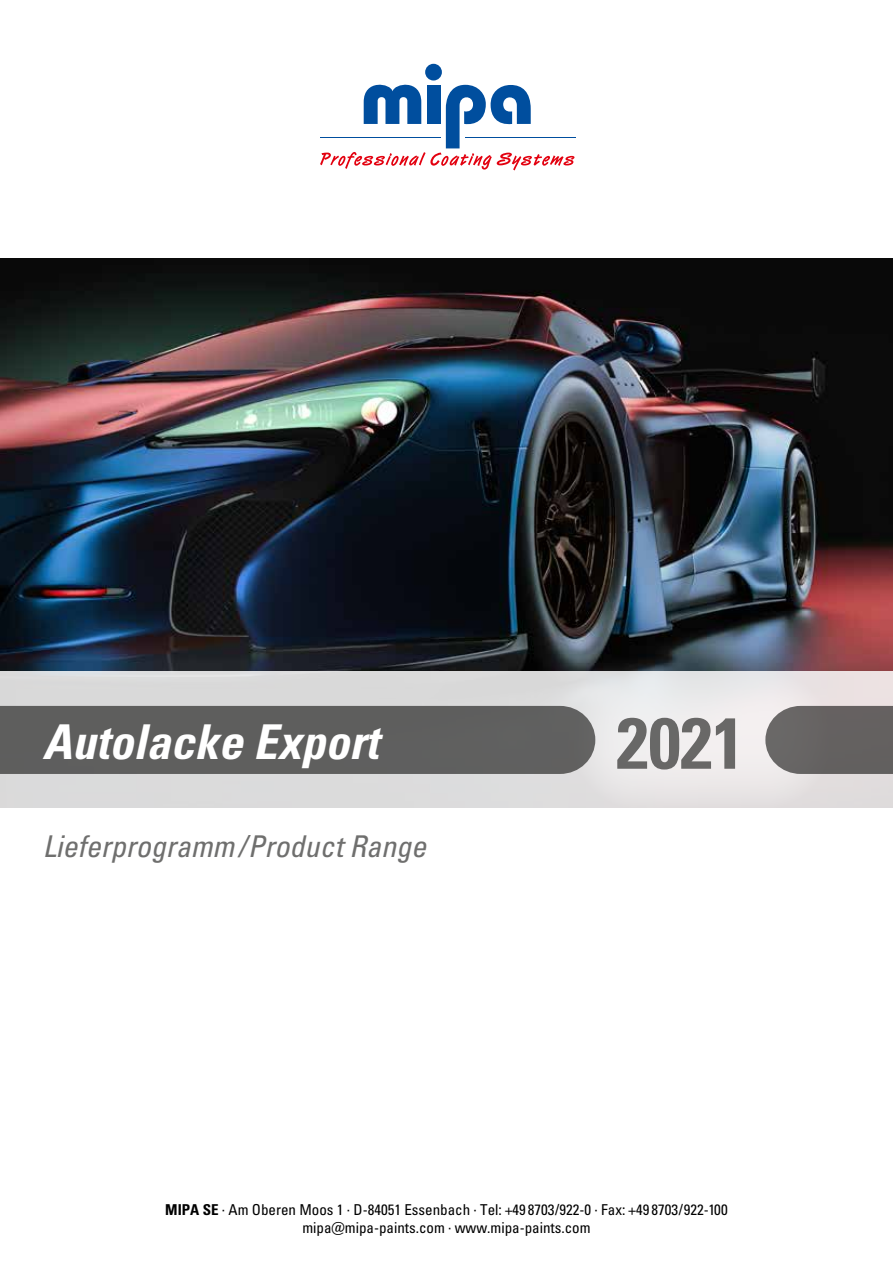
<style>
.page{position:relative;width:893px;height:1263px;background:#fff}
.page>*{position:absolute;margin:0;border:0;box-sizing:border-box;transform-origin:0 0}
.t1{font:72px "Univers LTCYR 67 Bold Cond";color:#6f6f6e}
.t2{font:48px "Univers LTCYR 67 Bold Cond Obl";color:#fff}
.t3{font:30px "Univers LTCYR 57 Condensed Obl";color:#6f6f6e}
.t4{font:condensed 15px/18px "Univers LTCYR 57";color:#000;text-align:center}
.s1{font-family:"Univers LTCYR 67 Bold Cond";font-stretch:normal}
</style>
<div class="page">
<img style="left:0;top:258px;width:893px;height:414px">
<div style="left:0;top:672px;width:893px;height:139px;background:linear-gradient(to right,#d7d8d8,#eae6e7)"></div>
<div style="left:0;top:706px;width:595px;height:68px;background:#5f5f5e"></div>
<svg style="left:765px;top:706px;width:128px;height:68px;background:#6e6b6b"></svg>
<hr style="left:465px;top:137px;width:110px;height:1px;background:#004e9e">
<div style="left:425px;top:64px;width:17px;height:17px;background:#004e9e;border-radius:50%"></div>
<svg style="left:320px;top:79px;width:254px;height:91px"></svg>
<h2 class="t2" style="left:43px;top:713px;width:338px">Autolacke Export</h2>
<h1 class="t1" style="left:616px;top:699px;width:129px">2021</h1>
<h3 class="t3" style="left:43px;top:828px;width:385px">Lieferprogramm /Product Range</h3>
<p class="t4" style="left:165px;top:1200px;width:564px"><span class="s1">MIPA SE</span> · Am Oberen Moos 1 · D-84051 Essenbach · Tel: +49 8703/922-0 · Fax: +49 8703/922-100 mipa@mipa-paints.com · www.mipa-paints.com</p>
</div>
